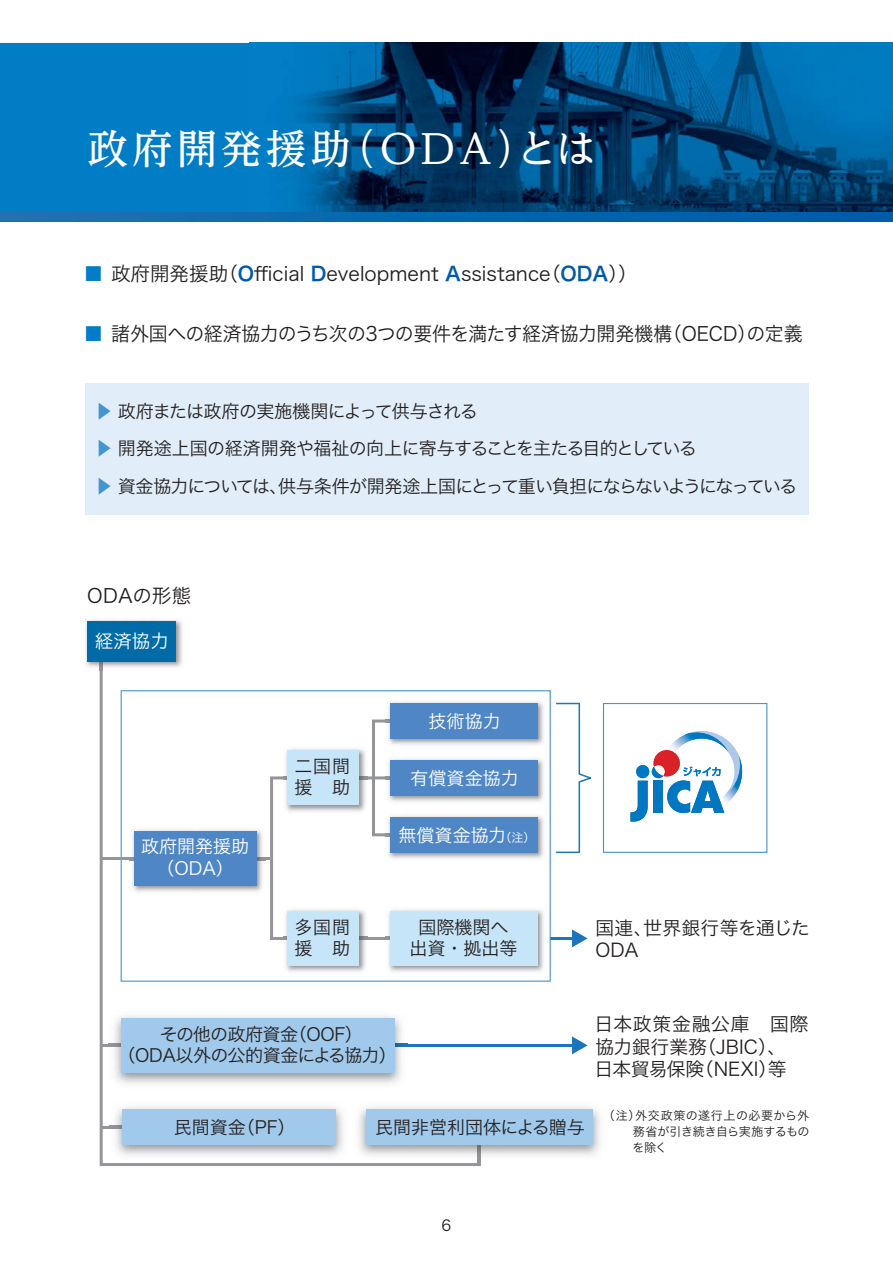
<style>
.page{position:relative;width:893px;height:1263px;background:#fff}
.page>*{position:absolute;margin:0;border:0;box-sizing:border-box;transform-origin:0 0}
.t1{font:40.5px "UD Reimin Pro Medium 90 pv RKSJ H";letter-spacing:.1em;color:#fff}
.t2{font:19.5px "Hira Kaku Pro W3 90 pv RKSJ H";color:#231f20}
.t3{font:19.5px "Hira Kaku Pro W3 90 pv RKSJ H";letter-spacing:-.03em;color:#231f20}
.t4{font:18.75px/22.5px "Hira Kaku Pro W3 90 pv RKSJ H";color:#231f20}
.t5{font:18.45px "Hira Kaku Pro W3 90 pv RKSJ H";color:#fff}
.t6{font:18px/21.3px "Hira Kaku Pro W3 90 pv RKSJ H";letter-spacing:-.035em;color:#231f20}
.t7{font:18px/21.3px "Hira Kaku Pro W3 90 pv RKSJ H";color:#fff;text-align:center}
.t8{font:18px/21.3px "Hira Kaku Pro W3 90 pv RKSJ H";color:#231f20;text-align:center}
.t9{font:15px "Hira Kaku Pro W3 90 pv RKSJ H";color:#231f20}
.t10{font:12px/15.9px "Hira Kaku Pro W3 90 pv RKSJ H";letter-spacing:.005em;color:#231f20;text-align:justify}
.s1{color:#007dc5}
.s2{font-family:"Hira Kaku Pro W6 90 pv RKSJ H";color:#005aaa}
.s3{color:#4395d1}
.s4{font-size:12px}
</style>
<div class="page">
<div style="left:0;top:43px;width:249px;height:170px;background:#007dc5"></div>
<img style="left:249px;top:43px;width:643px;height:170px">
<svg style="left:0;top:213px;width:892px;height:8px;background:#0866ad"></svg>
<div style="left:85px;top:383px;width:723px;height:132px;background:#e1eef9"></div>
<svg style="left:100px;top:670px;width:381px;height:496px"></svg>
<img style="left:85px;top:619px;width:98px;height:51px">
<svg style="left:100px;top:661px;width:3px;height:9px"></svg>
<div style="left:87px;top:621px;width:89px;height:40px;background:#006ba6"></div>
<hr style="left:100px;top:1044px;width:108px;height:3px;background:#939598">
<hr style="left:385px;top:1044px;width:189px;height:3px;background:#1b75bc">
<svg style="left:572px;top:1036px;width:15px;height:18px"></svg>
<img style="left:108px;top:1010px;width:299px;height:80px">
<img style="left:108px;top:1044px;width:13px;height:3px">
<img style="left:394px;top:1044px;width:13px;height:3px">
<div style="left:121px;top:1018px;width:273px;height:55px;background:#a0c9eb"></div>
<hr style="left:100px;top:1126px;width:108px;height:3px;background:#939598">
<img style="left:110px;top:1101px;width:239px;height:61px">
<img style="left:110px;top:1126px;width:13px;height:3px">
<div style="left:123px;top:1110px;width:213px;height:35px;background:#a0c9eb"></div>
<img style="left:353px;top:1101px;width:248px;height:61px">
<img style="left:478px;top:1145px;width:3px;height:17px">
<div style="left:366px;top:1110px;width:227px;height:35px;background:#a0c9eb"></div>
<hr style="left:550px;top:937px;width:24px;height:3px;background:#1b75bc">
<svg style="left:572px;top:929px;width:15px;height:18px"></svg>
<svg style="left:121px;top:690px;width:429px;height:292px"></svg>
<hr style="left:100px;top:857px;width:170px;height:3px;background:#939598">
<img style="left:130px;top:827px;width:135px;height:67px">
<img style="left:130px;top:857px;width:135px;height:3px">
<div style="left:134px;top:831px;width:122px;height:55px;background:#4f87c6"></div>
<img style="left:283px;top:940px;width:84px;height:34px">
<div style="left:287px;top:911px;width:72px;height:55px;background:#c7e5f8"></div>
<img style="left:385px;top:907px;width:161px;height:67px">
<div style="left:389px;top:911px;width:148px;height:55px;background:#c7e5f8"></div>
<img style="left:431px;top:756px;width:115px;height:48px">
<svg style="left:270px;top:720px;width:161px;height:220px"></svg>
<div style="left:389px;top:760px;width:148px;height:35px;background:#4f87c6"></div>
<img style="left:385px;top:699px;width:161px;height:48px">
<img style="left:385px;top:720px;width:4px;height:3px">
<div style="left:389px;top:704px;width:148px;height:35px;background:#4f87c6"></div>
<img style="left:385px;top:813px;width:161px;height:48px">
<img style="left:385px;top:833px;width:4px;height:3px">
<div style="left:389px;top:817px;width:148px;height:35px;background:#4f87c6"></div>
<svg style="left:556px;top:703px;width:35px;height:150px"></svg>
<svg style="left:603px;top:703px;width:164px;height:150px"></svg>
<h1 class="t1" style="left:88px;top:134px;width:510px">政府開発援助（ODA）とは</h1>
<p class="t2" style="left:84px;top:266px;width:555px"><span class="s1">■</span> 政府開発援助（<span class="s2">O</span>fficial <span class="s2">D</span>evelopment <span class="s2">A</span>ssistance（<span class="s2">ODA</span>））</p>
<p class="t3" style="left:84px;top:326px;width:720px"><span class="s1">■</span> 諸外国への経済協力のうち次の3つの要件を満たす経済協力開発機構（OECD）の定義</p>
<p class="t6" style="left:95px;top:395px;width:703px;line-height:37.5px"><span class="s3">▶</span> 政府または政府の実施機関によって供与される<br><span class="s3">▶</span> 開発途上国の経済開発や福祉の向上に寄与することを主たる目的としている<br><span class="s3">▶</span> 資金協力については、供与条件が開発途上国にとって重い負担にならないようになっている</p>
<p class="t2" style="left:87px;top:588px;width:106px">ODAの形態</p>
<p class="t5" style="left:95px;top:634px;width:76px">経済協力</p>
<p class="t7" style="left:141px;top:838px;width:110px">政府開発援助（ODA）</p>
<p class="t6" style="left:294px;top:758px;width:57px">二国間援 助</p>
<p class="t6" style="left:294px;top:919px;width:57px">多国間援 助</p>
<p class="t7" style="left:428px;top:713px;width:74px">技術協力</p>
<p class="t7" style="left:410px;top:770px;width:110px">有償資金協力</p>
<p class="t7" style="left:398px;top:827px;width:138px">無償資金協力<span class="s4">（注）</span></p>
<p class="t8" style="left:409px;top:919px;width:110px">国際機関へ出資・拠出等</p>
<p class="t4" style="left:595px;top:919px;width:216px">国連、世界銀行等を通じた<br>ODA</p>
<p class="t6" style="left:118px;top:1026px;width:280px;text-align:center">その他の政府資金（OOF）<br>（ODA以外の公的資金による協力）</p>
<p class="t4" style="left:594px;top:1015px;width:215px">日本政策金融公庫　国際協力銀行業務（JBIC）、日本貿易保険（NEXI）等</p>
<p class="t6" style="left:174px;top:1119px;width:123px">民間資金（PF）</p>
<p class="t8" style="left:375px;top:1119px;width:211px">民間非営利団体による贈与</p>
<p class="t10" style="left:632px;top:1109px;width:179px;text-indent:-29px">（注）外交政策の遂行上の必要から外務省が引き続き自ら実施するものを除く</p>
<p class="t9" style="left:441px;top:1220px;width:11px">6</p>
</div>
